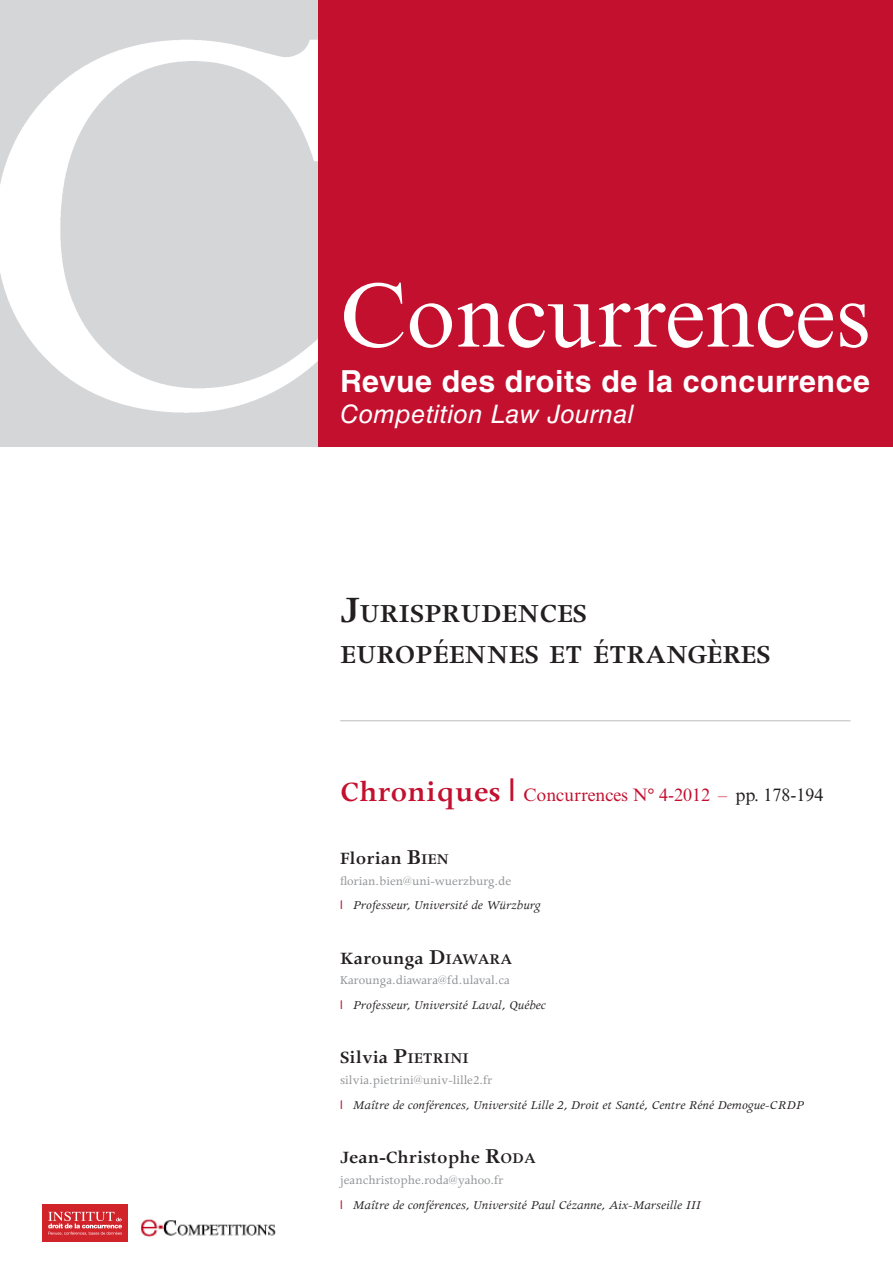
<style>
.page{position:relative;width:893px;height:1263px;background:#fff}
.page>*{position:absolute;margin:0;border:0;box-sizing:border-box;transform-origin:0 0}
.t1{font:91.2px "Times New Roman MT Std";color:#fff}
.t2{font:700 30.3px "Helvetica LT Std";letter-spacing:.02em;color:#fff}
.t3{font:600 29.4px/40.5px "Apollo MT Std";color:#231f20}
.t4{font:italic 25.5px "Helvetica LT Std";letter-spacing:.02em;color:#fff}
.t5{font:600 19.5px "Apollo MT Std";color:#231f20}
.t6{font:18px "Times New Roman MT Std";color:#c3102f}
.t7{font:600 16.8px "Apollo MT Std";color:#231f20}
.t8{font:italic 13.5px/24.8px "Apollo MT Std";color:#231f20}
.s1{font-size:42px}
.s2{font-family:"Apollo MT Std";font-weight:600;font-size:31.5px}
.s3{font-family:"Helvetica LT Std";font-size:31.5px}
.s4{color:#231f20}
.s5{font-size:24px}
.s6{font-size:16.8px}
.s7{font-style:normal;color:#939598}
.s8{font-family:"Helvetica LT Std";font-style:normal;font-size:12px;color:#c3102f}
.s9{font-size:19.5px}
</style>
<div class="page">
<div style="left:0;top:0;width:319px;height:446px;background:#d5d6d8"></div>
<img style="left:0;top:9px;width:319px;height:437px">
<div style="left:319px;top:0;width:574px;height:446px;background:#c3102f"></div>
<img style="left:141px;top:1219px;width:135px;height:18px">
<div style="left:43px;top:1204px;width:85px;height:38px;background:#d1232a"></div>
<svg style="left:48px;top:1212px;width:74px;height:23px"></svg>
<hr style="left:340px;top:720px;width:510px;height:1px;background:#bcbdc0">
<h1 class="t1" style="left:340px;top:263px;width:532px">Concurrences</h1>
<h2 class="t2" style="left:340px;top:362px;width:531px">Revue des droits de la concurrence</h2>
<h3 class="t4" style="left:340px;top:399px;width:295px">Competition Law Journal</h3>
<h3 class="t3" style="left:340px;top:596px;width:432px"><span class="s1">J</span>URISPRUDENCES<br>EUROPÉENNES ET ÉTRANGÈRES</h3>
<h3 class="t6" style="left:340px;top:784px;width:485px"><span class="s2">Chroniques</span> <span class="s3">l</span> Concurrences N° 4-2012 – <span class="s4">pp. 178-194</span></h3>
<h3 class="t5" style="left:340px;top:848px;width:110px">Florian <span class="s5">B</span><span class="s6">IEN</span></h3>
<p class="t8" style="left:340px;top:869px;width:202px"><span class="s7">florian.bien@uni-wuerzburg.de<br></span><span class="s8">l</span> Professeur, Université de Würzburg</p>
<h3 class="t5" style="left:340px;top:947px;width:173px">Karounga <span class="s5">D</span><span class="s6">IAWARA</span></h3>
<p class="t8" style="left:340px;top:969px;width:207px"><span class="s7">Karounga.diawara@fd.ulaval.ca<br></span><span class="s8">l</span> Professeur, Université Laval, Québec</p>
<p class="t7" style="left:340px;top:1049px;width:130px"><span class="s9">Silvia</span> <span class="s5">P</span>IETRINI</p>
<p class="t8" style="left:340px;top:1069px;width:465px"><span class="s7">silvia.pietrini@univ-lille2.fr<br></span><span class="s8">l</span> Maître de conférences, Université Lille 2, Droit et Santé, Centre Réné Demogue-CRDP</p>
<h3 class="t5" style="left:340px;top:1147px;width:197px">Jean-Christophe <span class="s5">R</span><span class="s6">ODA</span></h3>
<p class="t8" style="left:340px;top:1168px;width:362px"><span class="s7">jeanchristophe.roda@yahoo.fr<br></span><span class="s8">l</span> Maître de conférences, Université Paul Cézanne, Aix-Marseille III</p>
</div>
